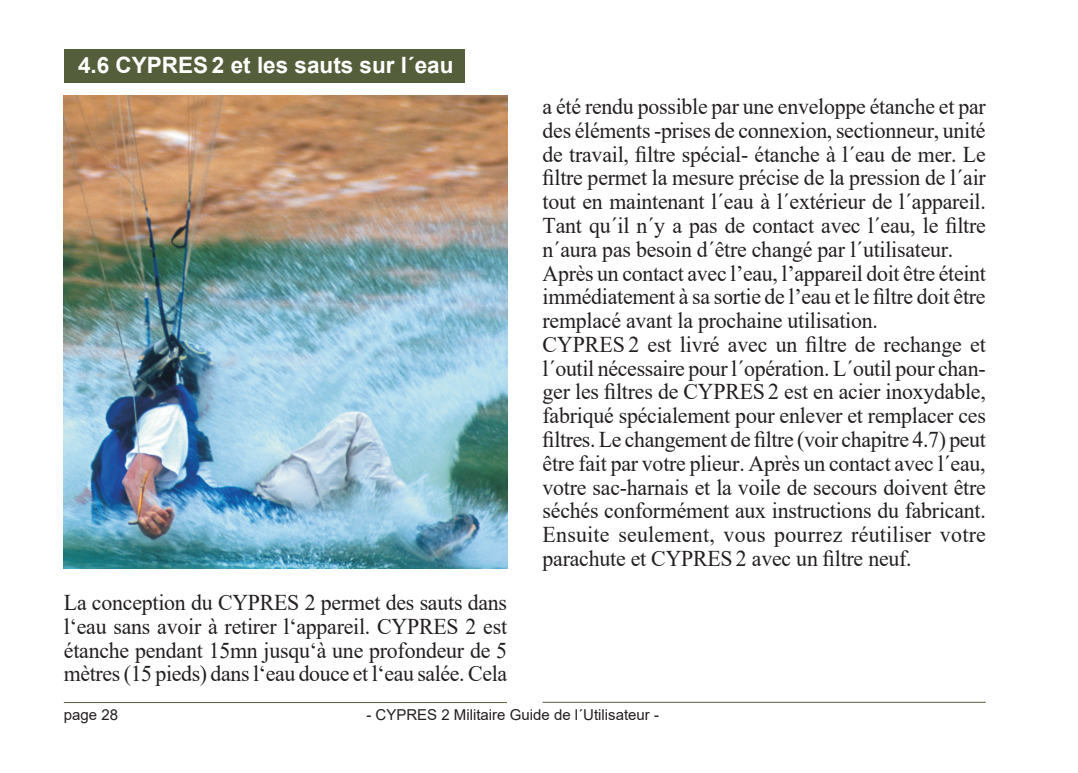
<style>
.page{position:relative;width:1078px;height:773px;background:#fff}
.page>*{position:absolute;margin:0;border:0;box-sizing:border-box;transform-origin:0 0}
.t1{font:22.5px/23.8px "Times New Roman";letter-spacing:-.01em;color:#231f20;text-align:justify}
.t2{font:700 22.5px "Arial";color:#fff}
.t3{font:15px "Arial";color:#231f20}
</style>
<div class="page">
<hr style="left:542px;top:701px;width:443px;height:1px;background:#545e3a">
<hr style="left:64px;top:702px;width:443px;height:1px;background:#545e3a">
<div style="left:64px;top:50px;width:400px;height:33px;background:#545e3a"></div>
<img style="left:64px;top:96px;width:443px;height:472px">
<p class="t2" style="left:78px;top:49px;width:377px">4.6 CYPRES 2 et les sauts sur l´eau</p>
<p class="t1" style="left:64px;top:589px;width:444px">La conception du CYPRES 2 permet des sauts dans l‘eau sans avoir à retirer l‘appareil. CYPRES 2 est étanche pendant 15mn jusqu‘à une profondeur de 5 mètres (15 pieds) dans l‘eau douce et l‘eau salée. Cela</p>
<p class="t1" style="left:542px;top:94px;width:445px;text-align:left">a été rendu possible par une enveloppe étanche et par des éléments -prises de connexion, sectionneur, unité de travail, filtre spécial- étanche à l´eau de mer. Le filtre permet la mesure précise de la pression de l´air tout en maintenant l´eau à l´extérieur de l´appareil.<br>Tant qu´il n´y a pas de contact avec l´eau, le filtre n´aura pas besoin d´être changé par l´utilisateur.<br>Après un contact avec l’eau, l’appareil doit être éteint immédiatement à sa sortie de l’eau et le filtre doit être remplacé avant la prochaine utilisation.<br>CYPRES 2 est livré avec un filtre de rechange et l´outil nécessaire pour l´opération. L´outil pour chan&shy;ger les filtres de CYPRES 2 est en acier inoxydable, fabriqué spécialement pour enlever et remplacer ces filtres. Le changement de filtre (voir chapitre 4.7) peut être fait par votre plieur. Après un contact avec l´eau, votre sac-harnais et la voile de secours doivent être séchés conformément aux instructions du fabricant.<br>Ensuite seulement, vous pourrez réutiliser votre parachute et CYPRES 2 avec un filtre neuf.</p>
<p class="t3" style="left:64px;top:704px;width:56px">page 28</p>
<p class="t3" style="left:366px;top:704px;width:294px">- CYPRES 2 Militaire Guide de l´Utilisateur -</p>
</div>
